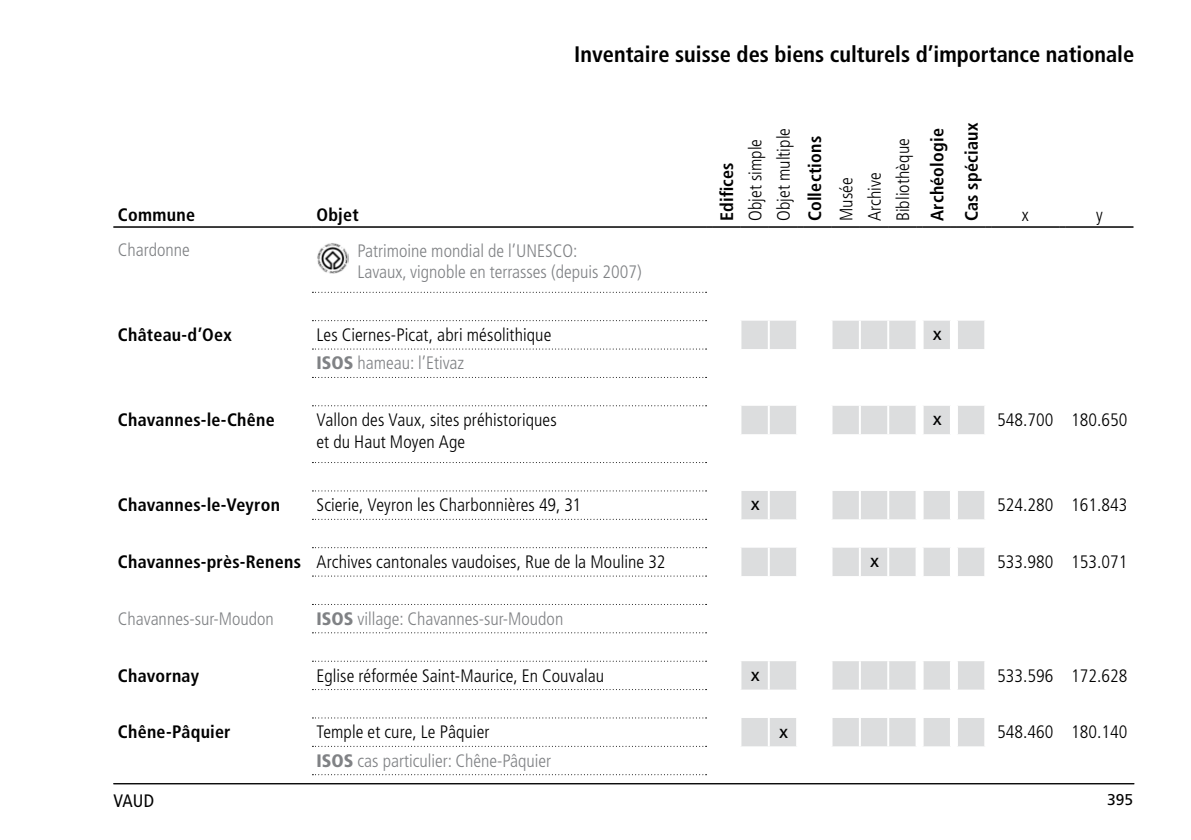
<style>
.page{position:relative;width:1191px;height:840px;background:#fff}
.page>*{position:absolute;margin:0;border:0;box-sizing:border-box;transform-origin:0 0}
.t1{font:700 condensed 22.4px "Frutiger LT Std";color:#000}
.t2{font:300 condensed 18px/28.4px "Frutiger LT Std";letter-spacing:.005em;color:#000}
.t3{font:300 condensed 18px/21.6px "Frutiger LT Std";color:#808285}
.t4{font:700 condensed 18px/34.4px "Frutiger LT Std";letter-spacing:.015em;color:#000}
.t5{font:18px "Frutiger LT Std";color:#000}
.t6{font:condensed 18px "Frutiger LT Std";color:#000}
.t7{font:15.6px "Frutiger LT Std";color:#000}
.s1{font-weight:900}
.s2{font-weight:700}
</style>
<div class="page">
<hr style="left:113px;top:782px;width:1021px;height:1px;background:#000">
<svg style="left:741px;top:320px;width:244px;height:426px"></svg>
<hr style="left:768px;top:320px;width:2px;height:29px;background:#fff">
<hr style="left:887px;top:320px;width:2px;height:29px;background:#fff">
<hr style="left:768px;top:405px;width:2px;height:29px;background:#fff">
<hr style="left:887px;top:405px;width:2px;height:29px;background:#fff">
<hr style="left:768px;top:490px;width:2px;height:29px;background:#fff">
<hr style="left:887px;top:490px;width:2px;height:29px;background:#fff">
<hr style="left:768px;top:547px;width:2px;height:28px;background:#fff">
<hr style="left:887px;top:547px;width:2px;height:28px;background:#fff">
<hr style="left:768px;top:660px;width:2px;height:29px;background:#fff">
<hr style="left:887px;top:660px;width:2px;height:29px;background:#fff">
<hr style="left:768px;top:717px;width:2px;height:29px;background:#fff">
<hr style="left:887px;top:717px;width:2px;height:29px;background:#fff">
<hr style="left:859px;top:320px;width:2px;height:29px;background:#fff">
<hr style="left:859px;top:405px;width:2px;height:29px;background:#fff">
<hr style="left:859px;top:490px;width:2px;height:29px;background:#fff">
<hr style="left:859px;top:547px;width:2px;height:28px;background:#fff">
<hr style="left:859px;top:660px;width:2px;height:29px;background:#fff">
<hr style="left:859px;top:717px;width:2px;height:29px;background:#fff">
<svg style="left:312px;top:377px;width:394px;height:1px"></svg>
<svg style="left:312px;top:632px;width:394px;height:1px"></svg>
<svg style="left:312px;top:462px;width:394px;height:1px"></svg>
<hr style="left:796px;top:320px;width:2px;height:29px;background:#fff">
<hr style="left:796px;top:405px;width:2px;height:29px;background:#fff">
<hr style="left:796px;top:490px;width:2px;height:29px;background:#fff">
<hr style="left:796px;top:547px;width:2px;height:28px;background:#fff">
<hr style="left:796px;top:660px;width:2px;height:29px;background:#fff">
<hr style="left:796px;top:717px;width:2px;height:29px;background:#fff">
<hr style="left:830px;top:320px;width:2px;height:29px;background:#fff">
<hr style="left:915px;top:320px;width:2px;height:29px;background:#fff">
<hr style="left:830px;top:405px;width:2px;height:29px;background:#fff">
<hr style="left:915px;top:405px;width:2px;height:29px;background:#fff">
<hr style="left:830px;top:490px;width:2px;height:29px;background:#fff">
<hr style="left:915px;top:490px;width:2px;height:29px;background:#fff">
<hr style="left:830px;top:547px;width:2px;height:28px;background:#fff">
<hr style="left:915px;top:547px;width:2px;height:28px;background:#fff">
<hr style="left:830px;top:660px;width:2px;height:29px;background:#fff">
<hr style="left:915px;top:660px;width:2px;height:29px;background:#fff">
<hr style="left:830px;top:717px;width:2px;height:29px;background:#fff">
<hr style="left:915px;top:717px;width:2px;height:29px;background:#fff">
<hr style="left:921px;top:320px;width:2px;height:29px;background:#fff">
<hr style="left:950px;top:320px;width:2px;height:29px;background:#fff">
<hr style="left:921px;top:405px;width:2px;height:29px;background:#fff">
<hr style="left:950px;top:405px;width:2px;height:29px;background:#fff">
<hr style="left:921px;top:490px;width:2px;height:29px;background:#fff">
<hr style="left:950px;top:490px;width:2px;height:29px;background:#fff">
<hr style="left:921px;top:547px;width:2px;height:28px;background:#fff">
<hr style="left:950px;top:547px;width:2px;height:28px;background:#fff">
<hr style="left:921px;top:660px;width:2px;height:29px;background:#fff">
<hr style="left:950px;top:660px;width:2px;height:29px;background:#fff">
<hr style="left:921px;top:717px;width:2px;height:29px;background:#fff">
<hr style="left:950px;top:717px;width:2px;height:29px;background:#fff">
<hr style="left:956px;top:320px;width:2px;height:29px;background:#fff">
<hr style="left:984px;top:320px;width:2px;height:29px;background:#fff">
<hr style="left:956px;top:405px;width:2px;height:29px;background:#fff">
<hr style="left:984px;top:405px;width:2px;height:29px;background:#fff">
<hr style="left:956px;top:490px;width:2px;height:29px;background:#fff">
<hr style="left:984px;top:490px;width:2px;height:29px;background:#fff">
<hr style="left:956px;top:547px;width:2px;height:28px;background:#fff">
<hr style="left:984px;top:547px;width:2px;height:28px;background:#fff">
<hr style="left:956px;top:660px;width:2px;height:29px;background:#fff">
<hr style="left:984px;top:660px;width:2px;height:29px;background:#fff">
<hr style="left:956px;top:717px;width:2px;height:29px;background:#fff">
<hr style="left:984px;top:717px;width:2px;height:29px;background:#fff">
<svg style="left:312px;top:291px;width:394px;height:1px"></svg>
<svg style="left:312px;top:320px;width:394px;height:1px"></svg>
<svg style="left:312px;top:348px;width:394px;height:1px"></svg>
<svg style="left:312px;top:405px;width:394px;height:1px"></svg>
<svg style="left:312px;top:490px;width:394px;height:1px"></svg>
<svg style="left:312px;top:518px;width:394px;height:1px"></svg>
<svg style="left:312px;top:547px;width:394px;height:1px"></svg>
<svg style="left:312px;top:575px;width:394px;height:1px"></svg>
<svg style="left:312px;top:660px;width:394px;height:1px"></svg>
<svg style="left:312px;top:717px;width:394px;height:1px"></svg>
<svg style="left:312px;top:745px;width:394px;height:1px"></svg>
<hr style="left:113px;top:226px;width:199px;height:1px;background:#000">
<hr style="left:312px;top:226px;width:394px;height:1px;background:#000">
<svg style="left:706px;top:226px;width:285px;height:1px"></svg>
<hr style="left:991px;top:226px;width:68px;height:1px;background:#000">
<hr style="left:1065px;top:226px;width:68px;height:1px;background:#000">
<img style="left:317px;top:243px;width:31px;height:31px">
<p class="t4" style="left:118px;top:198px;width:79px">Commune</p>
<p class="t4" style="left:316px;top:198px;width:44px">Objet</p>
<p class="t1" style="left:574px;top:41px;width:561px">Inventaire suisse des biens culturels d’importance nationale</p>
<p class="t4" style="left:709px;top:221px;width:60px;rotate:-90deg">Edifices</p>
<p class="t2" style="left:741px;top:221px;width:95px;rotate:-90deg">Objet simple<br>Objet multiple</p>
<p class="t4" style="left:798px;top:221px;width:87px;rotate:-90deg">Collections</p>
<p class="t2" style="left:832px;top:221px;width:85px;rotate:-90deg">Musée<br>Archive<br>Bibliothèque</p>
<p class="t4" style="left:920px;top:221px;width:100px;rotate:-90deg">Archéologie<br>Cas spéciaux</p>
<p class="t2" style="left:1021px;top:201px;width:9px">x</p>
<p class="t2" style="left:1096px;top:201px;width:8px">y</p>
<p class="t3" style="left:118px;top:239px;width:74px">Chardonne</p>
<p class="t3" style="left:357px;top:240px;width:286px">Patrimoine mondial de l’UNESCO:<br>Lavaux, vignoble en terrasses (depuis 2007)</p>
<p class="t4" style="left:118px;top:317px;width:115px">Château-d’Oex</p>
<p class="t2" style="left:316px;top:320px;width:236px">Les Ciernes-Picat, abri mésolithique</p>
<p class="t5" style="left:932px;top:323px;width:10px">x</p>
<p class="t3" style="left:316px;top:352px;width:149px"><span class="s1">ISOS</span> hameau: l’Etivaz</p>
<p class="t4" style="left:118px;top:402px;width:158px">Chavannes-le-Chêne</p>
<p class="t2" style="left:316px;top:409px;width:242px;line-height:21.6px">Vallon des Vaux, sites préhistoriques et du Haut Moyen Age</p>
<p class="t5" style="left:932px;top:408px;width:10px">x</p>
<p class="t2" style="left:997px;top:405px;width:132px">548.700 180.650</p>
<p class="t4" style="left:118px;top:487px;width:164px">Chavannes-le-Veyron</p>
<p class="t2" style="left:316px;top:491px;width:266px">Scierie, Veyron les Charbonnières 49, 31</p>
<p class="t5" style="left:750px;top:493px;width:10px">x</p>
<p class="t2" style="left:997px;top:491px;width:132px">524.280 161.843</p>
<p class="t2" style="left:118px;top:547px;width:549px"><span class="s2">Chavannes-près-Renens</span> Archives cantonales vaudoises, Rue de la Mouline 32</p>
<p class="t5" style="left:870px;top:550px;width:10px">x</p>
<p class="t2" style="left:997px;top:547px;width:132px">533.980 153.071</p>
<p class="t3" style="left:118px;top:607px;width:157px">Chavannes-sur-Moudon</p>
<p class="t3" style="left:316px;top:607px;width:248px"><span class="s1">ISOS</span> village: Chavannes-sur-Moudon</p>
<p class="t4" style="left:118px;top:657px;width:83px">Chavornay</p>
<p class="t2" style="left:316px;top:661px;width:289px">Eglise réformée Saint-Maurice, En Couvalau</p>
<p class="t5" style="left:750px;top:663px;width:10px">x</p>
<p class="t2" style="left:997px;top:661px;width:132px">533.596 172.628</p>
<p class="t4" style="left:118px;top:714px;width:114px">Chêne-Pâquier</p>
<p class="t2" style="left:316px;top:717px;width:174px">Temple et cure, Le Pâquier</p>
<p class="t5" style="left:779px;top:720px;width:10px">x</p>
<p class="t2" style="left:997px;top:717px;width:132px">548.460 180.140</p>
<p class="t3" style="left:316px;top:749px;width:236px"><span class="s1">ISOS</span> cas particulier: Chêne-Pâquier</p>
<p class="t6" style="left:113px;top:789px;width:42px">Vaud</p>
<p class="t7" style="left:1107px;top:790px;width:28px">395</p>
</div>
